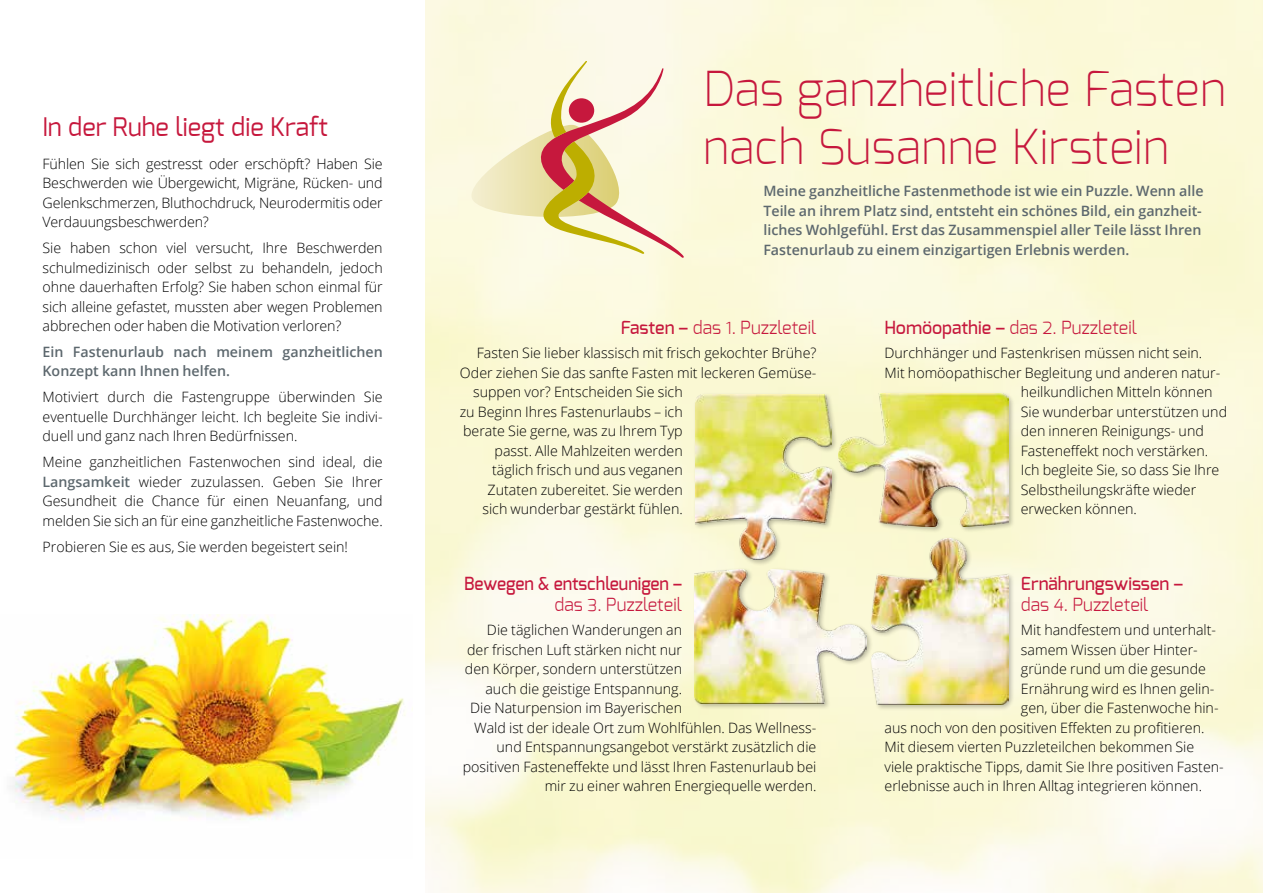
<style>
.page{position:relative;width:1263px;height:893px;background:#fff}
.page>*{position:absolute;margin:0;border:0;box-sizing:border-box;transform-origin:0 0}
.t1{font:200 48px/57.6px "Exo";color:#c6183d}
.t2{font:25.5px "Exo";color:#c6183d}
.t3{font:300 18px "Exo";color:#c6183d}
.t4{font:500 18px/21.6px "Exo";color:#c6183d;text-align:right;scale:.96 1}
.t5{font:500 18px/21.6px "Exo";color:#c6183d}
.t6{font:300 14.25px/19.5px "Open Sans";color:#000;text-align:justify}
.t7{font:600 14.25px/19.5px "Open Sans";color:#5d686e}
.s1{font-weight:600;color:#5d686e}
.s2{font-weight:500}
.s3{font-size:16.5px}
.s4{font-weight:300}
.s5{font-weight:300;font-size:16.5px}
</style>
<div class="page">
<img style="left:10px;top:614px;width:395px;height:206px">
<div style="left:693px;top:567px;width:180px;height:143px;background:#000;opacity:.25"></div>
<img style="left:695px;top:569px;width:171px;height:134px">
<div style="left:693px;top:392px;width:145px;height:174px;background:#000;opacity:.25"></div>
<img style="left:695px;top:394px;width:136px;height:166px">
<div style="left:837px;top:391px;width:178px;height:142px;background:#000;opacity:.25"></div>
<img style="left:838px;top:393px;width:170px;height:134px">
<div style="left:870px;top:537px;width:145px;height:174px;background:#000;opacity:.25"></div>
<img style="left:872px;top:538px;width:136px;height:166px">
<svg style="left:459px;top:61px;width:225px;height:198px;background:#f1e1c1"></svg>
<h2 class="t2" style="left:43px;top:113px;width:287px">In der Ruhe liegt die Kraft</h2>
<p class="t6" style="left:43px;top:153px;width:342px">Fühlen Sie sich gestresst oder erschöpft? Haben Sie Beschwerden wie Übergewicht, Migräne, Rücken- und Gelenkschmerzen, Bluthochdruck, Neurodermitis oder Verdauungsbeschwerden?</p>
<p class="t6" style="left:43px;top:238px;width:342px">Sie haben schon viel versucht, Ihre Beschwerden schulmedizinisch oder selbst zu behandeln, jedoch ohne dauerhaften Erfolg? Sie haben schon einmal für sich alleine gefastet, mussten aber wegen Problemen abbrechen oder haben die Motivation verloren?</p>
<p class="t7" style="left:43px;top:342px;width:342px">Ein Fastenurlaub nach meinem ganzheitlichen<br>Konzept kann Ihnen helfen.</p>
<p class="t6" style="left:43px;top:387px;width:342px">Motiviert durch die Fastengruppe überwinden Sie eventuelle Durchhänger leicht. Ich begleite Sie indivi&shy;duell und ganz nach Ihren Bedürfnissen.</p>
<p class="t6" style="left:43px;top:452px;width:342px">Meine ganzheitlichen Fastenwochen sind ideal, die <span class="s1">Langsamkeit</span> wieder zuzulassen. Geben Sie Ihrer Gesundheit die Chance für einen Neuanfang, und melden Sie sich an für eine ganzheitliche Fastenwoche.</p>
<p class="t6" style="left:43px;top:536px;width:307px">Probieren Sie es aus, Sie werden begeistert sein!</p>
<h1 class="t1" style="left:703px;top:62px;width:525px">Das ganzheitliche Fasten nach Susanne Kirstein</h1>
<p class="t7" style="left:763px;top:181px;width:442px">Meine ganzheitliche Fastenmethode ist wie ein Puzzle. Wenn alle Teile an ihrem Platz sind, entsteht ein schönes Bild, ein ganzheit&shy;liches Wohlgefühl. Erst das Zusammenspiel aller Teile lässt Ihren Fastenurlaub zu einem einzigartigen Erlebnis werden.</p>
<p class="t3" style="left:621px;top:318px;width:197px"><span class="s2">Fasten –</span> das <span class="s3">1</span>. Puzzleteil</p>
<p class="t6" style="left:477px;top:343px;width:341px">Fasten Sie lieber klassisch mit frisch gekochter Brühe?</p>
<p class="t6" style="left:460px;top:362px;width:357px">Oder ziehen Sie das sanfte Fasten mit leckeren Gemüse-</p>
<p class="t6" style="left:473px;top:382px;width:211px">suppen vor? Entscheiden Sie sich</p>
<p class="t6" style="left:460px;top:401px;width:225px">zu Beginn Ihres Fastenurlaubs – ich</p>
<p class="t6" style="left:463px;top:421px;width:221px">berate Sie gerne, was zu Ihrem Typ</p>
<p class="t6" style="left:495px;top:440px;width:190px">passt. Alle Mahlzeiten werden</p>
<p class="t6" style="left:492px;top:460px;width:192px">täglich frisch und aus veganen</p>
<p class="t6" style="left:488px;top:479px;width:197px">Zutaten zubereitet. Sie werden</p>
<p class="t6" style="left:482px;top:499px;width:202px">sich wunderbar gestärkt fühlen.</p>
<p class="t4" style="left:464px;top:573px;width:228px">Bewegen &amp; entschleunigen – <span class="s4">das</span> <span class="s5">3</span><span class="s4">. Puzzleteil</span></p>
<p class="t6" style="left:487px;top:620px;width:197px">Die täglichen Wanderungen an</p>
<p class="t6" style="left:467px;top:639px;width:216px">der frischen Luft stärken nicht nur</p>
<p class="t6" style="left:465px;top:659px;width:219px">den Körper, sondern unterstützen</p>
<p class="t6" style="left:485px;top:678px;width:198px">auch die geistige Entspannung.</p>
<p class="t6" style="left:470px;top:698px;width:213px">Die Naturpension im Bayerischen</p>
<p class="t6" style="left:474px;top:717px;width:344px">Wald ist der ideale Ort zum Wohlfühlen. Das Wellness-</p>
<p class="t6" style="left:497px;top:737px;width:321px">und Entspannungsangebot verstärkt zusätzlich die</p>
<p class="t6" style="left:463px;top:756px;width:355px">positiven Fasteneffekte und lässt Ihren Fastenurlaub bei</p>
<p class="t6" style="left:545px;top:776px;width:273px">mir zu einer wahren Energiequelle werden.</p>
<p class="t3" style="left:884px;top:318px;width:254px"><span class="s2">Homöopathie –</span> das <span class="s3">2</span>. Puzzleteil</p>
<p class="t6" style="left:884px;top:343px;width:319px">Durchhänger und Fastenkrisen müssen nicht sein.</p>
<p class="t6" style="left:884px;top:362px;width:336px">Mit homöopathischer Begleitung und anderen natur-</p>
<p class="t6" style="left:1021px;top:382px;width:193px">heilkundlichen Mitteln können</p>
<p class="t6" style="left:1021px;top:401px;width:208px">Sie wunderbar unterstützen und</p>
<p class="t6" style="left:1021px;top:421px;width:185px">den inneren Reinigungs- und</p>
<p class="t6" style="left:1021px;top:440px;width:189px">Fasteneffekt noch verstärken.</p>
<p class="t6" style="left:1021px;top:460px;width:200px">Ich begleite Sie, so dass Sie Ihre</p>
<p class="t6" style="left:1021px;top:479px;width:177px">Selbstheilungskräfte wieder</p>
<p class="t6" style="left:1021px;top:499px;width:118px">erwecken können.</p>
<p class="t5" style="left:1021px;top:573px;width:164px">Ernährungswissen – <span class="s4">das</span> <span class="s5">4</span><span class="s4">. Puzzleteil</span></p>
<p class="t6" style="left:1021px;top:620px;width:195px">Mit handfestem und unterhalt-</p>
<p class="t6" style="left:1021px;top:639px;width:177px">samem Wissen über Hinter-</p>
<p class="t6" style="left:1021px;top:659px;width:187px">gründe rund um die gesunde</p>
<p class="t6" style="left:1021px;top:678px;width:195px">Ernährung wird es Ihnen gelin-</p>
<p class="t6" style="left:1021px;top:698px;width:199px">gen, über die Fastenwoche hin-</p>
<p class="t6" style="left:884px;top:717px;width:321px">aus noch von den positiven Effekten zu profitieren.</p>
<p class="t6" style="left:884px;top:737px;width:311px">Mit diesem vierten Puzzleteilchen bekommen Sie</p>
<p class="t6" style="left:884px;top:756px;width:340px">viele praktische Tipps, damit Sie Ihre positiven Fasten-</p>
<p class="t6" style="left:884px;top:776px;width:319px">erlebnisse auch in Ihren Alltag integrieren können.</p>
</div>
